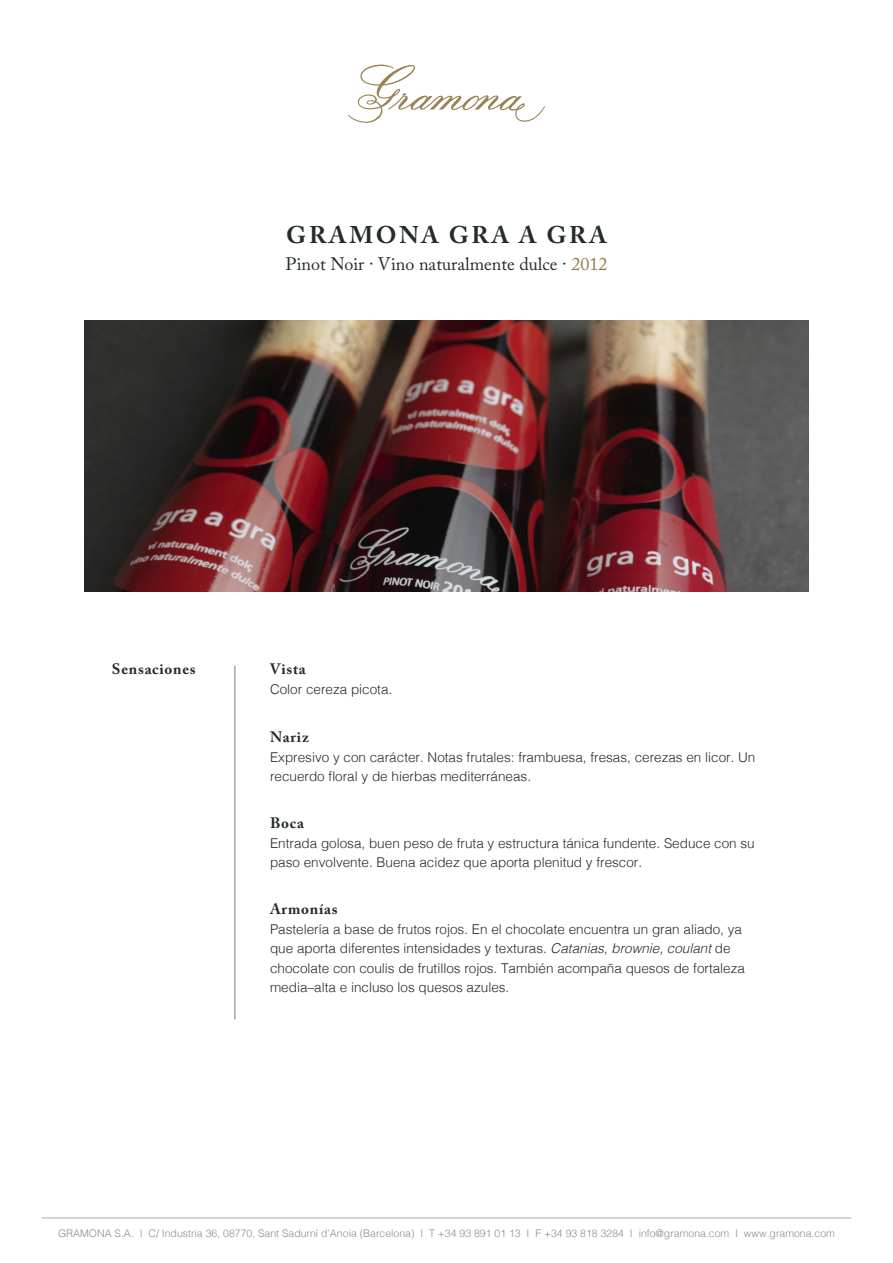
<style>
.page{position:relative;width:893px;height:1263px;background:#fff}
.page>*{position:absolute;margin:0;border:0;box-sizing:border-box;transform-origin:0 0}
.t1{font:700 24px "Adobe Caslon Pro";letter-spacing:.115em;color:#242b2d}
.t2{font:18px "Adobe Caslon Pro";color:#242b2d}
.t3{font:700 15px "Adobe Caslon Pro";letter-spacing:.05em;color:#242b2d}
.t4{font:300 13.5px/19.5px "Helvetica";color:#242b2d}
.t5{font:300 10.5px "Helvetica";color:#8b8d90}
.s1{color:#231f20}
.s2{color:#937b4b}
.s3{font-style:italic}
</style>
<div class="page">
<hr style="left:42px;top:1217px;width:809px;height:1px;background:#a8a9ad">
<svg style="left:348px;top:65px;width:197px;height:58px"></svg>
<hr style="left:235px;top:666px;width:1px;height:353px;background:#7b7a81">
<img style="left:84px;top:321px;width:725px;height:270px">
<p class="t1" style="left:286px;top:221px;width:322px">GRAMONA GRA A GRA</p>
<p class="t2" style="left:286px;top:253px;width:323px">Pinot Noir · Vino naturalmente dulce <span class="s1">·</span> <span class="s2">2012</span></p>
<p class="t3" style="left:112px;top:660px;width:85px">Sensaciones</p>
<p class="t3" style="left:270px;top:660px;width:37px">Vista</p>
<p class="t4" style="left:270px;top:678px;width:124px">Color cereza picota.</p>
<p class="t3" style="left:270px;top:728px;width:40px">Nariz</p>
<p class="t4" style="left:270px;top:746px;width:487px">Expresivo y con carácter. Notas frutales: frambuesa, fresas, cerezas en licor. Un recuerdo floral y de hierbas mediterráneas.</p>
<p class="t3" style="left:270px;top:814px;width:35px">Boca</p>
<p class="t4" style="left:270px;top:832px;width:486px">Entrada golosa, buen peso de fruta y estructura tánica fundente. Seduce con su paso envolvente. Buena acidez que aporta plenitud y frescor.</p>
<p class="t3" style="left:270px;top:900px;width:69px">Armonías</p>
<p class="t4" style="left:270px;top:918px;width:476px">Pastelería a base de frutos rojos. En el chocolate encuentra un gran aliado, ya que aporta diferentes intensidades y texturas. <span class="s3">Catanias, brownie, coulant</span> de chocolate con coulis de frutillos rojos. También acompaña quesos de fortaleza media–alta e incluso los quesos azules.</p>
<p class="t5" style="left:58px;top:1224px;width:778px">GRAMONA S.A. I C/ Industria 36, 08770, Sant Sadurní d’Anoia (Barcelona) I T +34 93 891 01 13 I F +34 93 818 3284 I info@gramona.com I www.gramona.com</p>
</div>
